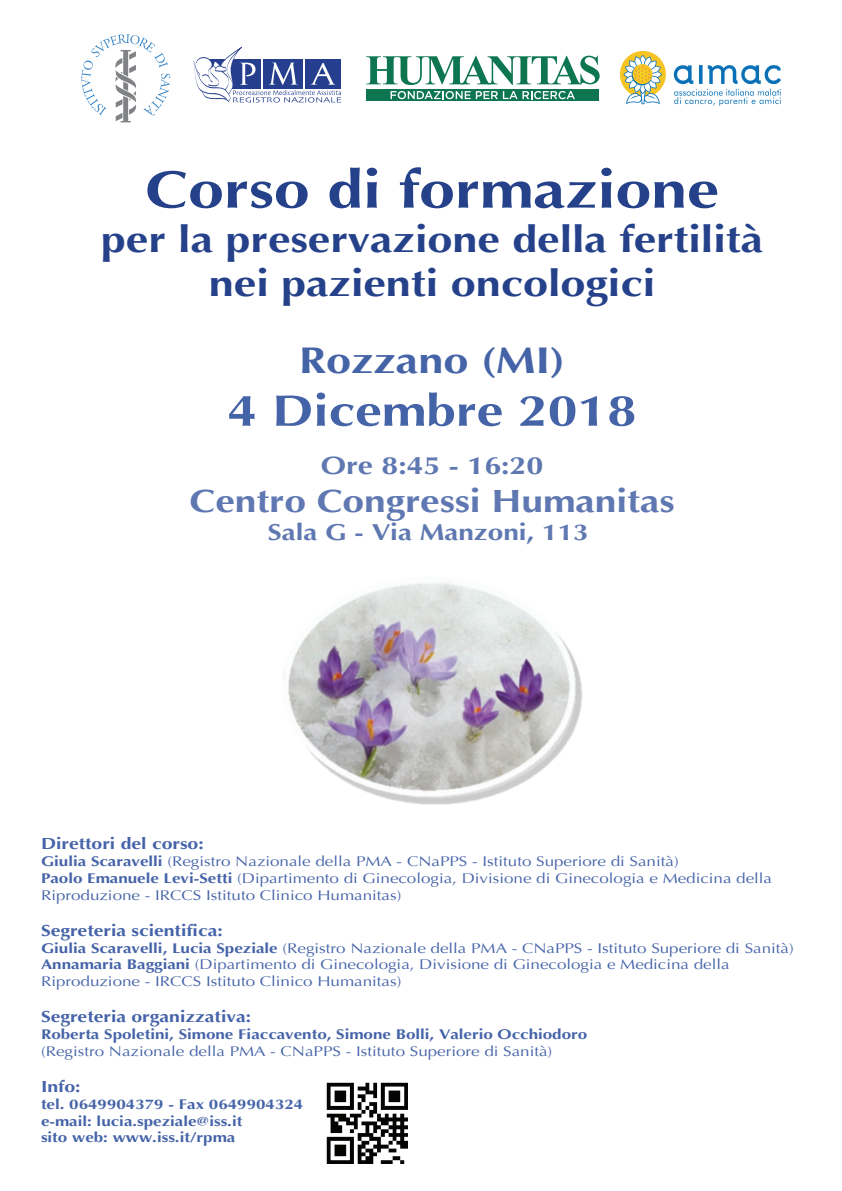
<style>
.page{position:relative;width:842px;height:1191px;background:#fff}
.page>*{position:absolute;margin:0;border:0;box-sizing:border-box;transform-origin:0 0}
.t1{font:700 53px "Optima";color:#24418a;scale:1.21 1}
.t2{font:700 44px "Optima";color:#4563a7;scale:1.21 1}
.t3{font:700 37px/44.4px "Optima";color:#24418a;text-align:center;scale:1.21 1}
.t4{font:700 37px "Optima";color:#4563a7;scale:1.21 1}
.t5{font:700 32px "Optima";color:#5f78b1;scale:1.21 1}
.t6{font:700 25px "Optima";color:#5f78b1;scale:1.21 1}
.t7{font:700 23px "Optima";color:#5f78b1;scale:1.21 1}
.t8{font:700 16px "Optima";color:#4563a8;scale:1.21 1}
.t9{font:14px/16.8px "Optima";color:#4563a8;scale:1.21 1}
.t10{font:700 14px/16.8px "Optima";color:#4563a8;scale:1.21 1}
.s1{font-weight:700}
</style>
<div class="page">
<img style="left:326px;top:1082px;width:82px;height:82px">
<img style="left:288px;top:582px;width:294px;height:222px">
<svg style="left:194px;top:47px;width:147px;height:56px"></svg>
<svg style="left:81px;top:34px;width:89px;height:88px"></svg>
<div style="left:366px;top:89px;width:232px;height:12px;background:#0d7650"></div>
<svg style="left:391px;top:91px;width:184px;height:8px"></svg>
<svg style="left:366px;top:56px;width:234px;height:29px"></svg>
<img style="left:621px;top:51px;width:160px;height:54px">
<h1 class="t1" style="left:145px;top:159px;width:476px">Corso di formazione</h1>
<h3 class="t3" style="left:101px;top:218px;width:549px">per la preservazione della fertilità nei pazienti oncologici</h3>
<h3 class="t4" style="left:299px;top:339px;width:222px">Rozzano (MI)</h3>
<h2 class="t2" style="left:228px;top:385px;width:340px">4 Dicembre 2018</h2>
<h3 class="t6" style="left:321px;top:451px;width:185px">Ore 8:45 - 16:20</h3>
<h3 class="t5" style="left:190px;top:483px;width:402px">Centro Congressi Humanitas</h3>
<h3 class="t7" style="left:268px;top:519px;width:267px">Sala G - Via Manzoni, 113</h3>
<p class="t8" style="left:41px;top:835px;width:136px">Direttori del corso:</p>
<p class="t9" style="left:41px;top:853px;width:606px"><span class="s1">Giulia Scaravelli</span> (Registro Nazionale della PMA - CNaPPS - Istituto Superiore di Sanità)<br><span class="s1">Paolo Emanuele Levi-Setti</span> (Dipartimento di Ginecologia, Divisione di Ginecologia e Medicina della<br>Riproduzione - IRCCS Istituto Clinico Humanitas)</p>
<p class="t8" style="left:41px;top:921px;width:152px">Segreteria scientifica:</p>
<p class="t9" style="left:41px;top:939px;width:624px"><span class="s1">Giulia Scaravelli, Lucia Speziale</span> (Registro Nazionale della PMA - CNaPPS - Istituto Superiore di Sanità)<br><span class="s1">Annamaria Baggiani</span> (Dipartimento di Ginecologia, Divisione di Ginecologia e Medicina della<br>Riproduzione - IRCCS Istituto Clinico Humanitas)</p>
<p class="t8" style="left:41px;top:1007px;width:175px">Segreteria organizzativa:</p>
<p class="t10" style="left:41px;top:1026px;width:453px">Roberta Spoletini, Simone Fiaccavento, Simone Bolli, Valerio Occhiodoro</p>
<p class="t9" style="left:41px;top:1043px;width:424px">(Registro Nazionale della PMA - CNaPPS - Istituto Superiore di Sanità)</p>
<p class="t8" style="left:41px;top:1077px;width:34px">Info:</p>
<p class="t10" style="left:41px;top:1095px;width:218px">tel. 0649904379 - Fax 0649904324 e-mail: lucia.speziale@iss.it<br>sito web: www.iss.it/rpma</p>
</div>
